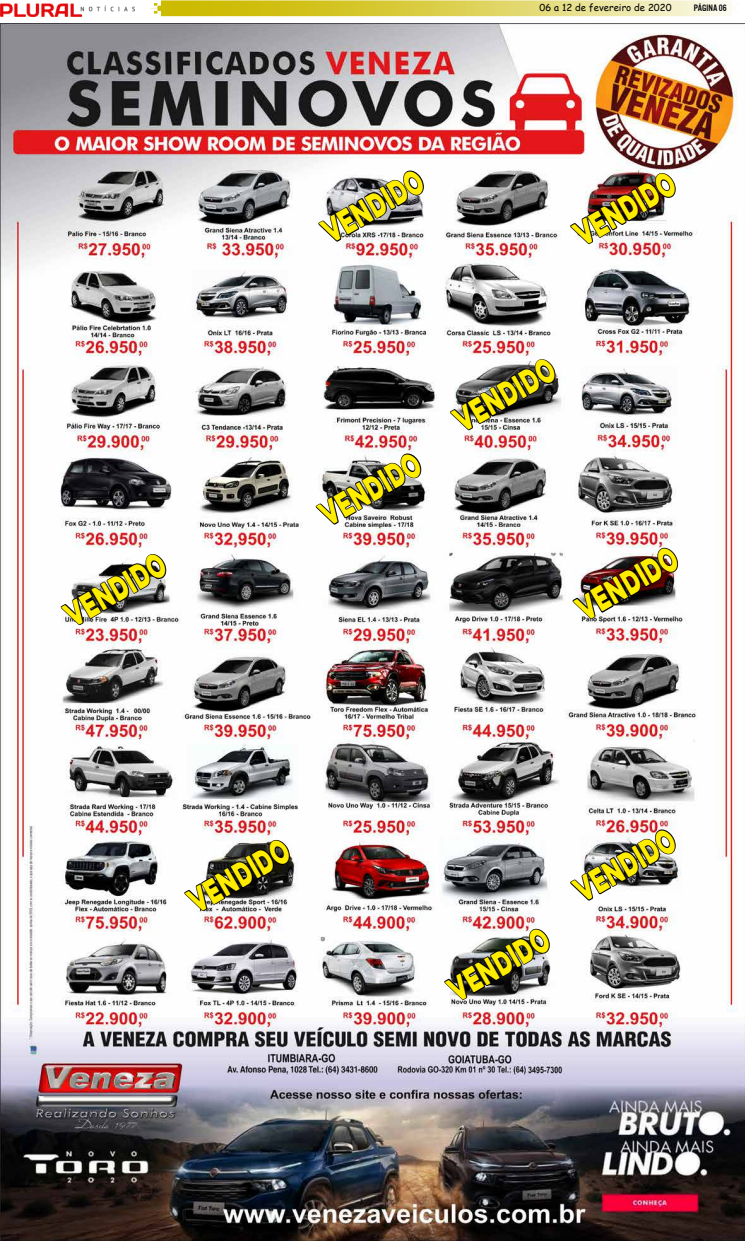
<style>
.page{position:relative;width:745px;height:1241px;background:#fff}
.page>*{position:absolute;margin:0;border:0;box-sizing:border-box;transform-origin:0 0}
.t1{font:32.81px "Heavitas";color:#ffed00;scale:.67 1}
.t2{font:9.62px "Comic Sans MS";color:#000}
.t3{font:9.62px "U.S.101";color:#000}
</style>
<div class="page">
<img style="left:0;top:3px;width:135px;height:14px">
<svg style="left:150px;top:0;width:582px;height:16px;background:#dfd462"></svg>
<img style="left:0;top:24px;width:744px;height:1216px">
<svg style="left:317px;top:169px;width:107px;height:74px"></svg>
<img style="left:568px;top:172px;width:108px;height:73px">
<svg style="left:448px;top:358px;width:108px;height:73px"></svg>
<svg style="left:314px;top:452px;width:108px;height:73px"></svg>
<svg style="left:59px;top:553px;width:108px;height:73px"></svg>
<img style="left:570px;top:546px;width:108px;height:74px">
<svg style="left:183px;top:838px;width:108px;height:74px"></svg>
<svg style="left:568px;top:828px;width:108px;height:73px"></svg>
<svg style="left:442px;top:927px;width:108px;height:73px"></svg>
<p class="t2" style="left:539px;top:1px;width:133px">06 a 12 de fevereiro de 2020</p>
<p class="t3" style="left:693px;top:2px;width:35px">PÁGINa 06</p>
<p class="t1" style="left:315px;top:216px;width:167px;rotate:-30deg">VENDIDO</p>
<p class="t1" style="left:566px;top:219px;width:167px;rotate:-30deg">VENDIDO</p>
<p class="t1" style="left:312px;top:499px;width:167px;rotate:-30deg">VENDIDO</p>
<p class="t1" style="left:446px;top:405px;width:167px;rotate:-30deg">VENDIDO</p>
<p class="t1" style="left:58px;top:600px;width:167px;rotate:-30deg">VENDIDO</p>
<p class="t1" style="left:569px;top:593px;width:167px;rotate:-30deg">VENDIDO</p>
<p class="t1" style="left:181px;top:885px;width:167px;rotate:-30deg">VENDIDO</p>
<p class="t1" style="left:566px;top:875px;width:167px;rotate:-30deg">VENDIDO</p>
<p class="t1" style="left:441px;top:974px;width:167px;rotate:-30deg">VENDIDO</p>
</div>
